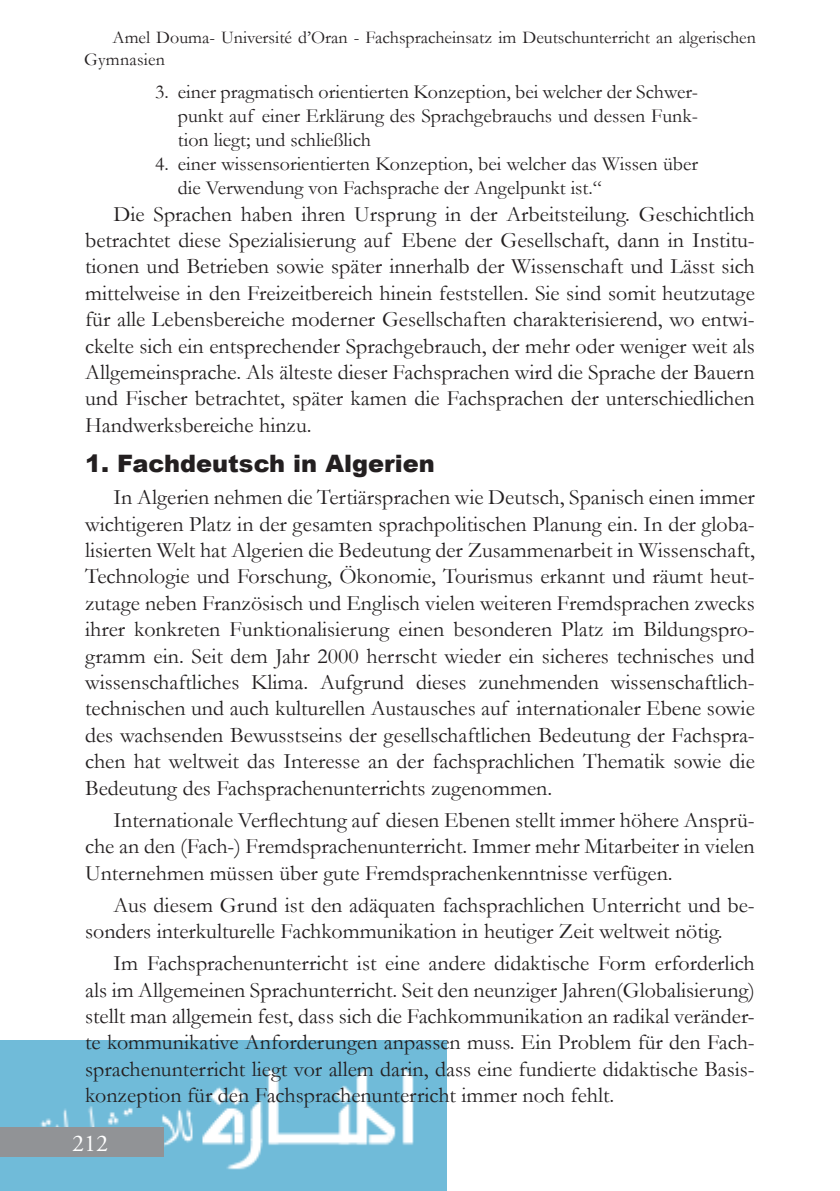
<style>
.page{position:relative;width:840px;height:1191px;background:#fff}
.page>*{position:absolute;margin:0;border:0;box-sizing:border-box;transform-origin:0 0}
.Titre_1{font:900 24px "Arial";color:#231f20}
.t1{font:24px "Adobe Garamond Pro";color:#fff}
.Normal-fr{font:22px/26.4px "Garamond";color:#231f20;text-align:justify}
.t2{font:20px/24px "Garamond";color:#231f20;text-align:justify}
.t3{font:18px/21.6px "Garamond";color:#231f20}
</style>
<div class="page">
<img style="left:0;top:1041px;width:446px;height:150px">
<div style="left:0;top:1127px;width:163px;height:30px;background:#919396"></div>
<p class="t3" style="left:84px;top:26px;width:673px;text-indent:28px">Amel Douma- Université d’Oran - Fachspracheinsatz im Deutschunterricht an algerischen<br>Gymnasien</p>
<p class="t2" style="left:178px;top:80px;width:521px;text-indent:-23px">3. einer pragmatisch orientierten Konzeption, bei welcher der Schwer&shy;punkt auf einer Erklärung des Sprachgebrauchs und dessen Funk&shy;tion liegt; und schließlich</p>
<p class="t2" style="left:178px;top:152px;width:521px;text-indent:-23px">4. einer wissensorientierten Konzeption, bei welcher das Wissen über die Verwendung von Fachsprache der Angelpunkt ist.“</p>
<p class="Normal-fr" style="left:85px;top:200px;width:670px;text-indent:28px">Die Sprachen haben ihren Ursprung in der Arbeitsteilung. Geschichtlich betrachtet diese Spezialisierung auf Ebene der Gesellschaft, dann in Institu&shy;tionen und Betrieben sowie später innerhalb der Wissenschaft und Lässt sich mittelweise in den Freizeitbereich hinein feststellen. Sie sind somit heutzutage für alle Lebensbereiche moderner Gesellschaften charakterisierend, wo entwi&shy;ckelte sich ein entsprechender Sprachgebrauch, der mehr oder weniger weit als Allgemeinsprache. Als älteste dieser Fachsprachen wird die Sprache der Bauern und Fischer betrachtet, später kamen die Fachsprachen der unterschiedlichen Handwerksbereiche hinzu.</p>
<p class="Titre_1" style="left:85px;top:446px;width:351px">1. Fachdeutsch in Algerien</p>
<p class="Normal-fr" style="left:85px;top:484px;width:670px;text-indent:28px">In Algerien nehmen die Tertiärsprachen wie Deutsch, Spanisch einen immer wichtigeren Platz in der gesamten sprachpolitischen Planung ein. In der globa&shy;lisierten Welt hat Algerien die Bedeutung der Zusammenarbeit in Wissenschaft, Technologie und Forschung, Ökonomie, Tourismus erkannt und räumt heut&shy;zutage neben Französisch und Englisch vielen weiteren Fremdsprachen zwecks ihrer konkreten Funktionalisierung einen besonderen Platz im Bildungspro&shy;gramm ein. Seit dem Jahr 2000 herrscht wieder ein sicheres technisches und wissenschaftliches Klima. Aufgrund dieses zunehmenden wissenschaftlich&shy;technischen und auch kulturellen Austausches auf internationaler Ebene sowie des wachsenden Bewusstseins der gesellschaftlichen Bedeutung der Fachspra&shy;chen hat weltweit das Interesse an der fachsprachlichen Thematik sowie die Bedeutung des Fachsprachenunterrichts zugenommen.</p>
<p class="Normal-fr" style="left:85px;top:806px;width:670px;text-indent:28px">Internationale Verflechtung auf diesen Ebenen stellt immer höhere Ansprü&shy;che an den (Fach-) Fremdsprachenunterricht. Immer mehr Mitarbeiter in vielen Unternehmen müssen über gute Fremdsprachenkenntnisse verfügen.</p>
<p class="Normal-fr" style="left:85px;top:891px;width:670px;text-indent:28px">Aus diesem Grund ist den adäquaten fachsprachlichen Unterricht und be&shy;sonders interkulturelle Fachkommunikation in heutiger Zeit weltweit nötig.</p>
<p class="Normal-fr" style="left:85px;top:949px;width:670px;text-indent:28px">Im Fachsprachenunterricht ist eine andere didaktische Form erforderlich als im Allgemeinen Sprachunterricht. Seit den neunziger Jahren(Globalisierung) stellt man allgemein fest, dass sich die Fachkommunikation an radikal veränder&shy;te kommunikative Anforderungen anpassen muss. Ein Problem für den Fach&shy;sprachenunterricht liegt vor allem darin, dass eine fundierte didaktische Basis&shy;konzeption für den Fachsprachenunterricht immer noch fehlt.</p>
<p class="t1" style="left:72px;top:1128px;width:37px">212</p>
</div>
